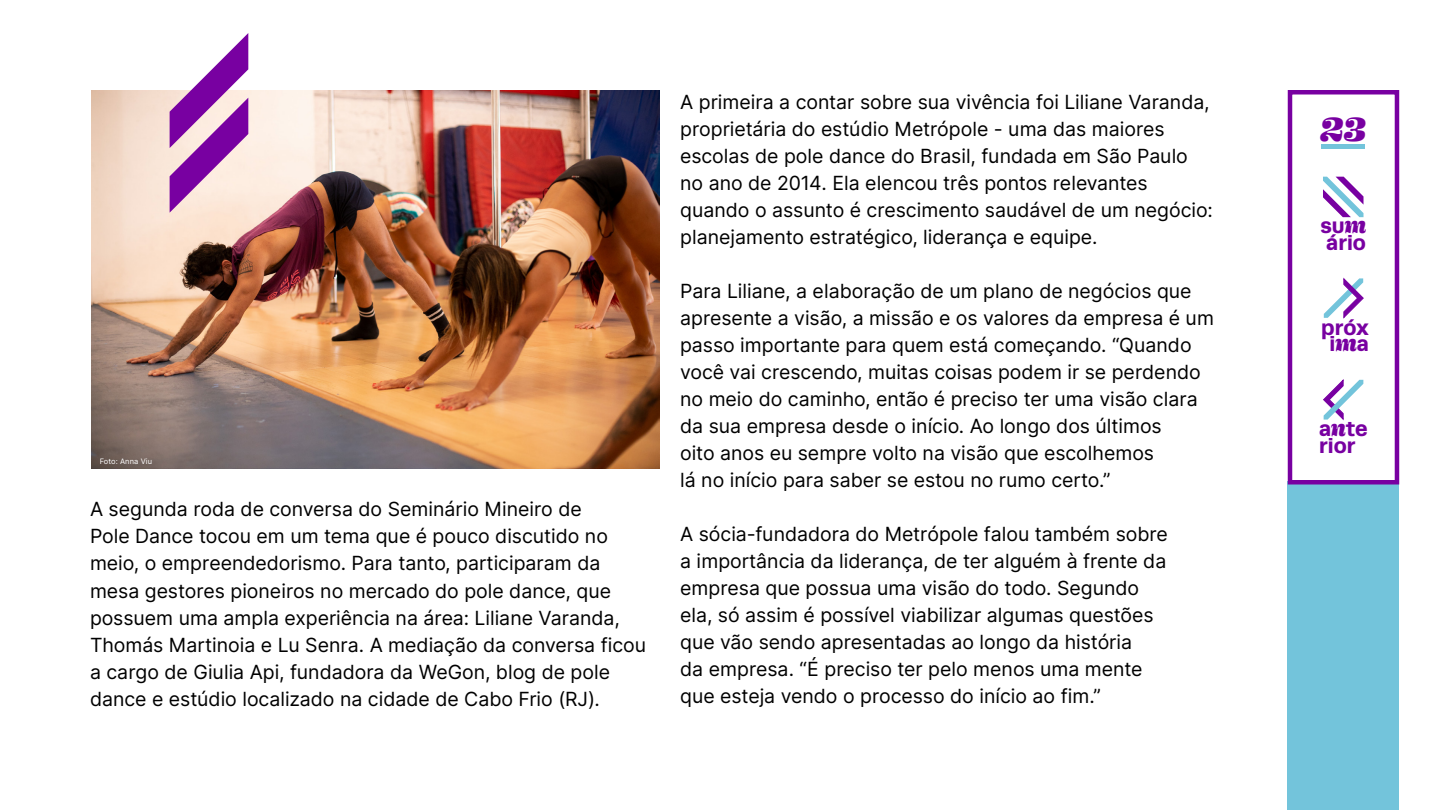
<style>
.page{position:relative;width:1440px;height:810px;background:#fff}
.page>*{position:absolute;margin:0;border:0;box-sizing:border-box;transform-origin:0 0}
.t1{font:italic 37.05px "Ohno Blazeface 16 Point";color:#7800a1}
.t2{font:700 21.75px/16.6px "Runda";color:#7800a1}
.t3{font:19.5px/27px "Inter";color:#000}
.t4{font:7.5px "Inter";letter-spacing:.01em;color:#fff}
.s1{font-family:"Ohno Blazeface 18 Point";font-weight:400;font-style:italic}
</style>
<div class="page">
<svg style="left:1323px;top:379px;width:40px;height:42px"></svg>
<svg style="left:1324px;top:277px;width:40px;height:42px"></svg>
<svg style="left:1323px;top:177px;width:41px;height:40px"></svg>
<hr style="left:1322px;top:145px;width:43px;height:4px;background:#73c4db">
<div style="left:1288px;top:482px;width:111px;height:328px;background:#73c4db"></div>
<div style="left:1288px;top:90px;width:111px;height:394px;border:4px solid #7800a1"></div>
<img style="left:92px;top:90px;width:568px;height:379px">
<svg style="left:170px;top:33px;width:78px;height:180px"></svg>
<p class="t4" style="left:100px;top:456px;width:54px">Foto: Anna Viu</p>
<p class="t3" style="left:90px;top:495px;width:558px">A segunda roda de conversa do Seminário Mineiro de<br>Pole Dance tocou em um tema que é pouco discutido no meio, o empreendedorismo. Para tanto, participaram da mesa gestores pioneiros no mercado do pole dance, que possuem uma ampla experiência na área: Liliane Varanda, Thomás Martinoia e Lu Senra. A mediação da conversa ficou a cargo de Giulia Api, fundadora da WeGon, blog de pole dance e estúdio localizado na cidade de Cabo Frio (RJ).</p>
<p class="t3" style="left:680px;top:88px;width:534px">A primeira a contar sobre sua vivência foi Liliane Varanda, proprietária do estúdio Metrópole - uma das maiores escolas de pole dance do Brasil, fundada em São Paulo no ano de 2014. Ela elencou três pontos relevantes quando o assunto é crescimento saudável de um negócio: planejamento estratégico, liderança e equipe.</p>
<p class="t3" style="left:680px;top:277px;width:535px">Para Liliane, a elaboração de um plano de negócios que apresente a visão, a missão e os valores da empresa é um passo importante para quem está começando. “Quando você vai crescendo, muitas coisas podem ir se perdendo no meio do caminho, então é preciso ter uma visão clara da sua empresa desde o início. Ao longo dos últimos<br>oito anos eu sempre volto na visão que escolhemos<br>lá no início para saber se estou no rumo certo.”</p>
<p class="t3" style="left:680px;top:520px;width:489px">A sócia-fundadora do Metrópole falou também sobre a importância da liderança, de ter alguém à frente da empresa que possua uma visão do todo. Segundo ela, só assim é possível viabilizar algumas questões que vão sendo apresentadas ao longo da história<br>da empresa. “É preciso ter pelo menos uma mente que esteja vendo o processo do início ao fim.”</p>
<h1 class="t1" style="left:1321px;top:103px;width:47px">23</h1>
<p class="t2" style="left:1320px;top:217px;width:47px">su<span class="s1">m </span>ário</p>
<p class="t2" style="left:1321px;top:318px;width:49px;text-align:center">próx i<span class="s1">m</span>a</p>
<p class="t2" style="left:1319px;top:420px;width:50px">a<span class="s1">n</span>te rior</p>
</div>
